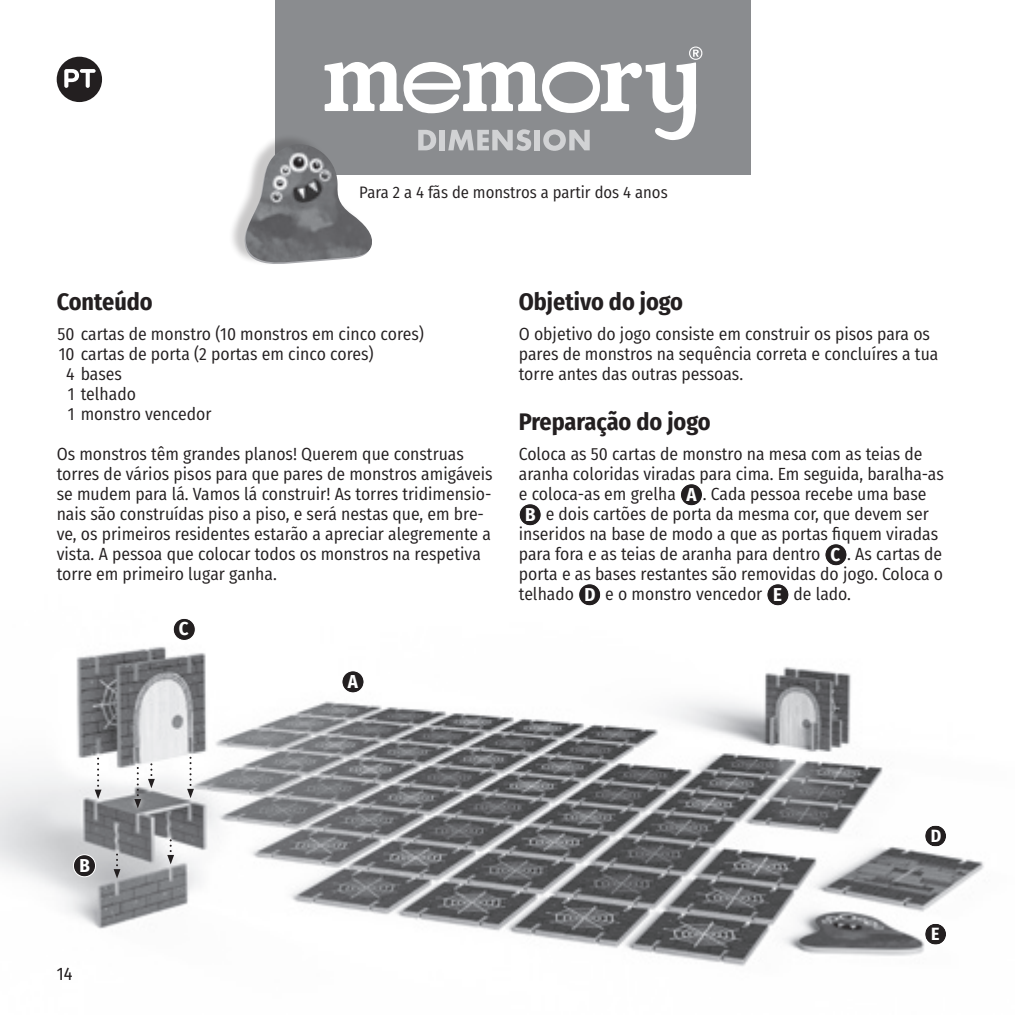
<style>
.page{position:relative;width:1015px;height:1015px;background:#fff}
.page>*{position:absolute;margin:0;border:0;box-sizing:border-box;transform-origin:0 0}
.t1{font:700 24px "Fira Sans Condensed";color:#231f20}
.t2{font:700 18.8px "Fira Sans Condensed";color:#fff}
.t3{font:18px "Fira Sans Condensed";color:#231f20}
.t4{font:700 17.8px "Fira Sans Condensed";color:#fff}
.t5{font:17.6px/20px "Fira Sans Condensed";color:#231f20}
.t6{font:16.6px "Fira Sans Condensed";color:#231f20}
.s1{font-weight:700;font-size:18.6px;color:#fff}
</style>
<div class="page">
<img style="left:0;top:486px;width:984px;height:481px">
<div style="left:73px;top:855px;width:23px;height:22px;background:#231f20;border-radius:50%"></div>
<div style="left:73px;top:854px;width:23px;height:23px;border:1px solid #fff;border-radius:50%"></div>
<div style="left:173px;top:618px;width:22px;height:22px;background:#231f20;border-radius:50%"></div>
<div style="left:173px;top:618px;width:23px;height:23px;border:1px solid #fff;border-radius:50%"></div>
<svg style="left:925px;top:825px;width:21px;height:21px"></svg>
<div style="left:924px;top:825px;width:23px;height:22px;border:1px solid #fff;border-radius:50%"></div>
<svg style="left:925px;top:924px;width:21px;height:20px"></svg>
<div style="left:924px;top:923px;width:23px;height:22px;border:1px solid #fff;border-radius:50%"></div>
<div style="left:342px;top:671px;width:22px;height:22px;background:#231f20;border-radius:50%"></div>
<div style="left:342px;top:670px;width:22px;height:23px;border:1px solid #fff;border-radius:50%"></div>
<svg style="left:114px;top:853px;width:6px;height:25px"></svg>
<svg style="left:167px;top:839px;width:7px;height:25px"></svg>
<svg style="left:187px;top:757px;width:7px;height:41px"></svg>
<div style="left:130px;top:762px;width:16px;height:50px;background:#fff;opacity:.75"></div>
<svg style="left:134px;top:767px;width:7px;height:41px"></svg>
<svg style="left:95px;top:757px;width:7px;height:42px"></svg>
<svg style="left:148px;top:762px;width:7px;height:26px"></svg>
<div style="left:680px;top:484px;width:22px;height:22px;background:#231f20;border-radius:50%"></div>
<div style="left:680px;top:483px;width:23px;height:23px;border:1px solid #fff;border-radius:50%"></div>
<div style="left:519px;top:504px;width:22px;height:22px;background:#231f20;border-radius:50%"></div>
<div style="left:519px;top:503px;width:22px;height:23px;border:1px solid #fff;border-radius:50%"></div>
<div style="left:825px;top:544px;width:22px;height:22px;background:#231f20;border-radius:50%"></div>
<div style="left:824px;top:543px;width:23px;height:23px;border:1px solid #fff;border-radius:50%"></div>
<div style="left:579px;top:584px;width:22px;height:22px;background:#231f20;border-radius:50%"></div>
<div style="left:578px;top:583px;width:23px;height:23px;border:1px solid #fff;border-radius:50%"></div>
<div style="left:767px;top:584px;width:22px;height:22px;background:#231f20;border-radius:50%"></div>
<div style="left:766px;top:583px;width:23px;height:23px;border:1px solid #fff;border-radius:50%"></div>
<div style="left:276px;top:0;width:475px;height:175px;background:#8a8c8f"></div>
<div style="left:228px;top:133px;width:140px;height:132px;background:#231f20;opacity:.25"></div>
<div style="left:57px;top:57px;width:45px;height:45px;background:#231f20;border-radius:50%"></div>
<svg style="left:64px;top:69px;width:32px;height:19px"></svg>
<svg style="left:244px;top:47px;width:458px;height:218px"></svg>
<p class="t6" style="left:359px;top:180px;width:310px">Para 2 a 4 fãs de monstros a partir dos 4 anos</p>
<h1 class="t1" style="left:57px;top:282px;width:98px">Conteúdo</h1>
<p class="t5" style="left:58px;top:323px;width:368px">50 cartas de monstro (10 monstros em cinco cores)</p>
<p class="t5" style="left:59px;top:343px;width:316px">10 cartas de porta (2 portas em cinco cores)</p>
<p class="t5" style="left:66px;top:363px;width:57px">4 bases</p>
<p class="t5" style="left:68px;top:383px;width:70px">1 telhado</p>
<p class="t5" style="left:68px;top:403px;width:145px">1 monstro vencedor</p>
<p class="t5" style="left:57px;top:443px;width:437px">Os monstros têm grandes planos! Querem que construas torres de vários pisos para que pares de monstros amigáveis se mudem para lá. Vamos lá construir! As torres tridimensio&shy;nais são construídas piso a piso, e será nestas que, em bre&shy;ve, os primeiros residentes estarão a apreciar alegremente a vista. A pessoa que colocar todos os monstros na respetiva torre em primeiro lugar ganha.</p>
<p class="t2" style="left:179px;top:613px;width:11px">C</p>
<p class="t2" style="left:348px;top:666px;width:12px">A</p>
<h1 class="t1" style="left:519px;top:282px;width:166px">Objetivo do jogo</h1>
<p class="t5" style="left:519px;top:323px;width:421px">O objetivo do jogo consiste em construir os pisos para os pares de monstros na sequência correta e concluíres a tua torre antes das outras pessoas.</p>
<h1 class="t1" style="left:519px;top:402px;width:193px">Preparação do jogo</h1>
<p class="t5" style="left:519px;top:443px;width:405px">Coloca as 50 cartas de monstro na mesa com as teias de</p>
<p class="t5" style="left:519px;top:463px;width:426px">aranha coloridas viradas para cima. Em seguida, baralha-as</p>
<p class="t5" style="left:519px;top:483px;width:409px">e coloca-as em grelha <span class="s1">A</span> . Cada pessoa recebe uma base</p>
<p class="t5" style="left:525px;top:503px;width:405px"><span class="s1">B</span> e dois cartões de porta da mesma cor, que devem ser</p>
<p class="t5" style="left:519px;top:523px;width:421px">inseridos na base de modo a que as portas fiquem viradas</p>
<p class="t5" style="left:519px;top:543px;width:425px">para fora e as teias de aranha para dentro <span class="s1">C</span> . As cartas de</p>
<p class="t5" style="left:519px;top:563px;width:426px">porta e as bases restantes são removidas do jogo. Coloca o</p>
<p class="t5" style="left:519px;top:583px;width:334px">telhado <span class="s1">D</span> e o monstro vencedor <span class="s1">E</span> de lado.</p>
<p class="t2" style="left:79px;top:849px;width:12px">B</p>
<p class="t3" style="left:57px;top:960px;width:17px">14</p>
<p class="t4" style="left:931px;top:821px;width:12px">D</p>
<p class="t4" style="left:931px;top:919px;width:10px">E</p>
</div>
